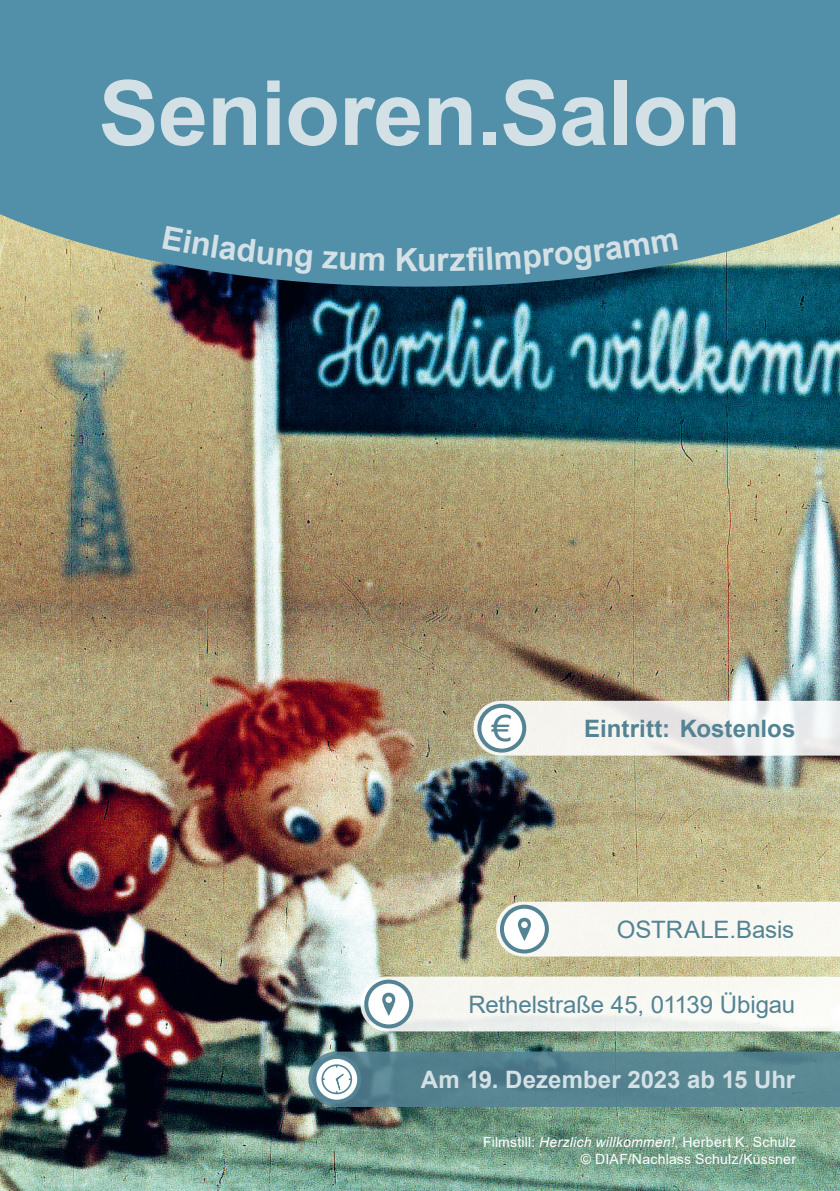
<style>
.page{position:relative;width:840px;height:1191px;background:#fff}
.page>*{position:absolute;margin:0;border:0;box-sizing:border-box;transform-origin:0 0}
.t1{font:700 90px "Arial";letter-spacing:-.01em;color:#d3e1e6}
.t2{font:36px "Arial";color:#548394}
.t3{font:700 32px "Arial";color:#d3e1e6}
.t4{font:24px "Arial";letter-spacing:-.005em;color:#548394}
.t5{font:700 24px "Arial";color:#d3e1e6}
.t6{font:700 24px "Arial";color:#548394}
.t7{font:14px/16.8px "Arial";letter-spacing:.015em;color:#fff;text-align:right}
.s1{font-style:italic}
</style>
<div class="page">
<img style="left:0;top:287px;width:839px;height:904px">
<svg style="left:0;top:0;width:839px;height:287px;background:#568fa4"></svg>
<svg style="left:473px;top:701px;width:366px;height:54px"></svg>
<div style="left:479px;top:706px;width:45px;height:44px;background:#fff;border-radius:50%"></div>
<div style="left:477px;top:704px;width:49px;height:48px;border:4px solid #548394;border-radius:50%"></div>
<svg style="left:360px;top:976px;width:479px;height:55px"></svg>
<div style="left:364px;top:979px;width:49px;height:49px;border:4px solid #548394;border-radius:50%"></div>
<svg style="left:308px;top:1051px;width:531px;height:56px;background:#5b8792"></svg>
<div style="left:312px;top:1055px;width:49px;height:48px;border:4px solid #548394;border-radius:50%"></div>
<svg style="left:495px;top:901px;width:344px;height:55px"></svg>
<div style="left:499px;top:904px;width:49px;height:49px;border:4px solid #548394;border-radius:50%"></div>
<div style="left:162px;top:226px;width:150px;height:48px;background:#528fa8"></div>
<svg style="left:322px;top:252px;width:62px;height:19px"></svg>
<div style="left:438px;top:233px;width:239px;height:41px;background:#528fa8"></div>
<h1 class="t1" style="left:98px;top:50px;width:644px">Senioren.Salon</h1>
<h3 class="t3" style="left:394px;top:237px;width:44px">Ku</h3>
<h2 class="t2" style="left:491px;top:704px;width:22px">€</h2>
<h3 class="t6" style="left:584px;top:711px;width:212px">Eintritt: Kostenlos</h3>
<h3 class="t4" style="left:616px;top:913px;width:179px">OSTRALE.Basis</h3>
<h3 class="t4" style="left:468px;top:987px;width:328px">Rethelstraße 45, 01139 Übigau</h3>
<h3 class="t5" style="left:420px;top:1062px;width:376px">Am 19. Dezember 2023 ab 15 Uhr</h3>
<p class="t7" style="left:482px;top:1133px;width:314px">Filmstill: <span class="s1">Herzlich willkommen!</span>, Herbert K. Schulz © DIAF/Nachlass Schulz/Küssner</p>
</div>
